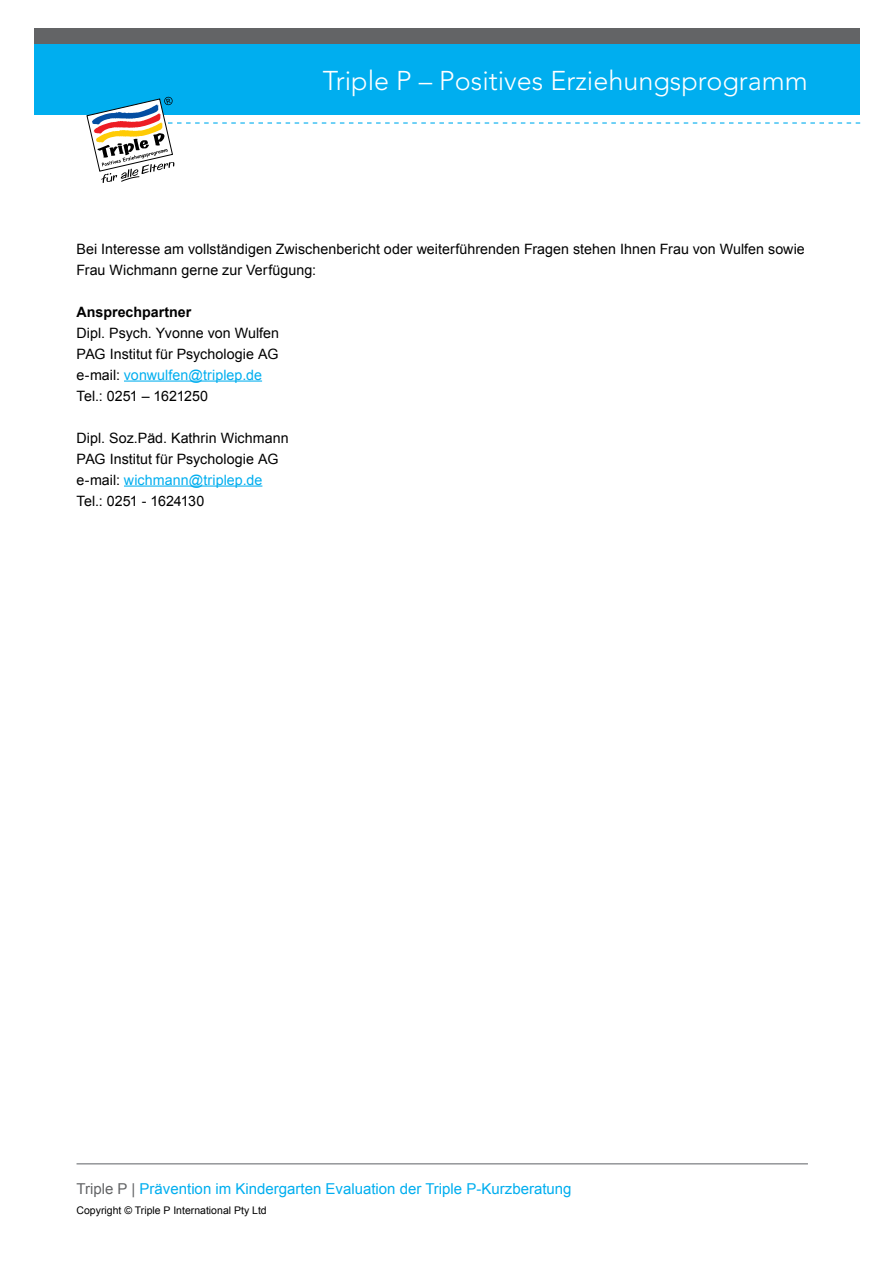
<style>
.page{position:relative;width:893px;height:1263px;background:#fff}
.page>*{position:absolute;margin:0;border:0;box-sizing:border-box;transform-origin:0 0}
.t1{font:300 27px "Avenir LT Pro";color:#fff}
.t2{font:15px "Arial";color:#00aeef}
.t3{font:14.25px/21px "Arial";letter-spacing:.005em;color:#000}
.t4{font:700 14.25px "Arial";color:#000}
.t5{font:10.5px "Arial";color:#000}
.s1{color:#00aeef}
.s2{color:#636466}
</style>
<div class="page">
<div style="left:34px;top:43px;width:825px;height:72px;background:#00aeef"></div>
<div style="left:34px;top:28px;width:825px;height:16px;background:#636466"></div>
<hr style="left:77px;top:1163px;width:731px;height:1px;background:#939598">
<svg style="left:86px;top:96px;width:774px;height:87px"></svg>
<hr style="left:124px;top:380px;width:138px;height:2px;background:#00aeef">
<hr style="left:124px;top:485px;width:138px;height:2px;background:#00aeef">
<h1 class="t1" style="left:323px;top:65px;width:487px">Triple P – Positives Erziehungsprogramm</h1>
<p class="t3" style="left:77px;top:238px;width:730px">Bei Interesse am vollständigen Zwischenbericht oder weiterführenden Fragen stehen Ihnen Frau von Wulfen sowie<br>Frau Wichmann gerne zur Verfügung:</p>
<p class="t4" style="left:77px;top:302px;width:116px">Ansprechpartner</p>
<p class="t3" style="left:77px;top:322px;width:204px">Dipl. Psych. Yvonne von Wulfen<br>PAG Institut für Psychologie AG e-mail: <span class="s1">vonwulfen@triplep.de<br></span>Tel.: 0251 – 1621250</p>
<p class="t3" style="left:77px;top:427px;width:214px">Dipl. Soz.Päd. Kathrin Wichmann<br>PAG Institut für Psychologie AG e-mail: <span class="s1">wichmann@triplep.de<br></span>Tel.: 0251 - 1624130</p>
<p class="t2" style="left:77px;top:1179px;width:496px"><span class="s2">Triple P |</span> Prävention im Kindergarten Evaluation der Triple P-Kurzberatung</p>
<p class="t5" style="left:77px;top:1203px;width:192px">Copyright © Triple P International Pty Ltd</p>
</div>
